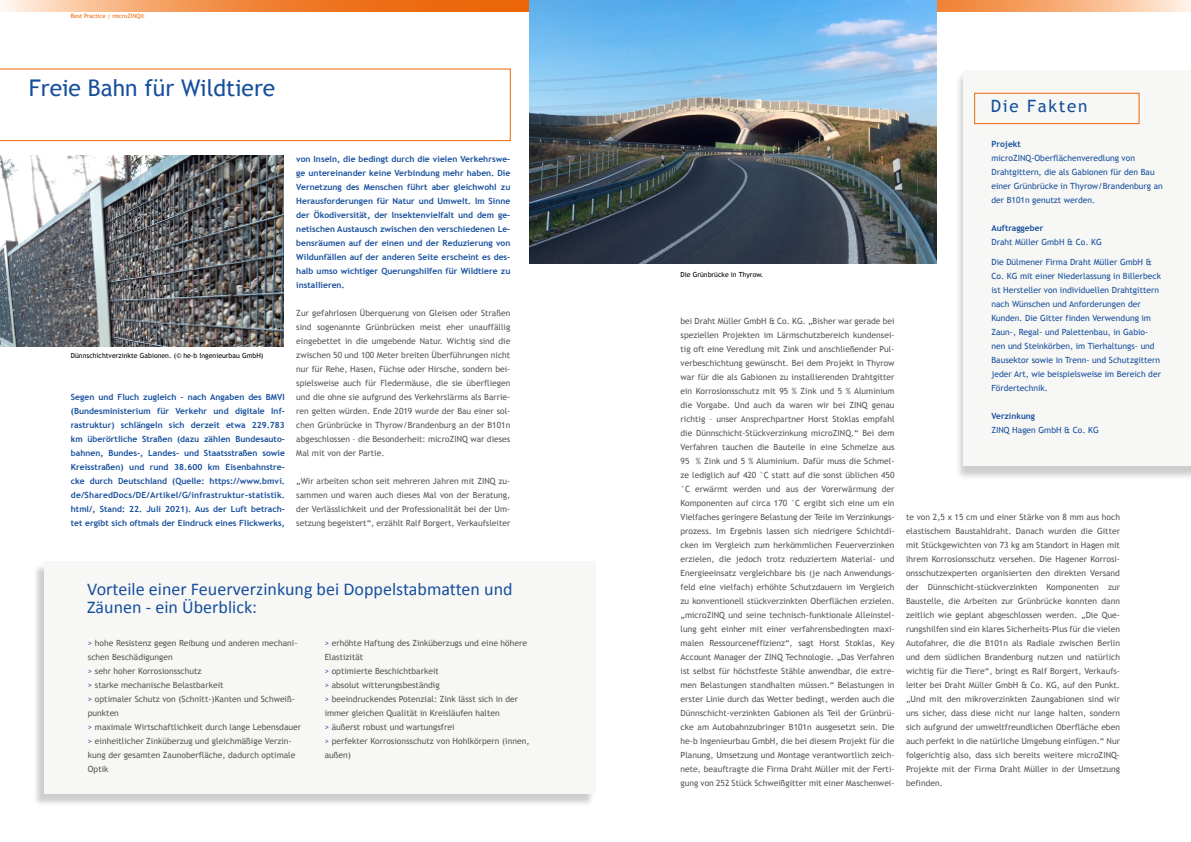
<style>
.page{position:relative;width:1191px;height:842px;background:#fff}
.page>*{position:absolute;margin:0;border:0;box-sizing:border-box;transform-origin:0 0}
.Fließtext-12_Grau{font:23px "Trebuchet MS";color:#164f9d}
.t1{font:18px/18px "Calibri";color:#164f9d}
.t2{font:17px "Trebuchet MS";letter-spacing:.1em;color:#164f9d}
.t3{font:8.5px/14px "Trebuchet MS";color:#575756}
.t4{font:700 8.5px/14px "Trebuchet MS";color:#164f9d;text-align:justify}
.t5{font:8.5px/14px "Trebuchet MS";color:#164f9d}
.t6{font:7px "Trebuchet MS";color:#000}
.Fließtext-12_Grau-2{font:6px "Trebuchet MS";color:#ec6608}
.s1{color:#164f9d}
</style>
<div class="page">
<svg style="left:1px;top:0;width:528px;height:11px;background:#f2914c"></svg>
<svg style="left:0;top:69px;width:510px;height:72px"></svg>
<svg style="left:936px;top:0;width:255px;height:11px;background:#f6b281"></svg>
<div style="left:954px;top:72px;width:237px;height:408px;background:#000;opacity:.2"></div>
<div style="left:963px;top:70px;width:228px;height:396px;background:#f7f7f5"></div>
<div style="left:974px;top:93px;width:165px;height:31px;border:1px solid #ec6608"></div>
<img style="left:0;top:156px;width:284px;height:190px">
<img style="left:529px;top:0;width:407px;height:264px">
<div style="left:32px;top:563px;width:563px;height:244px;background:#000;opacity:.2"></div>
<div style="left:44px;top:561px;width:551px;height:233px;background:#f7f7f5"></div>
<p class="Fließtext-12_Grau-2" style="left:71px;top:12px;width:75px">Best Practice | microZINQ®</p>
<p class="Fließtext-12_Grau" style="left:29px;top:74px;width:248px">Freie Bahn für Wildtiere</p>
<p class="t6" style="left:71px;top:351px;width:194px">Dünnschichtverzinkte Gabionen. (© he-b Ingenieurbau GmbH)</p>
<p class="t4" style="left:71px;top:390px;width:216px">Segen und Fluch zugleich – nach Angaben des BMVI (Bundesministerium für Verkehr und digitale Inf&shy;rastruktur) schlängeln sich derzeit etwa 229.783 km überörtliche Straßen (dazu zählen Bundesauto&shy;bahnen, Bundes-, Landes- und Staatsstraßen sowie Kreisstraßen) und rund 38.600 km Eisenbahnstre&shy;cke durch Deutschland (Quelle: https://www.bmvi. de/SharedDocs/DE/Artikel/G/infrastruktur-statistik. html/, Stand: 22. Juli 2021). Aus der Luft betrach&shy;tet ergibt sich oftmals der Eindruck eines Flickwerks,</p>
<p class="t4" style="left:296px;top:152px;width:216px">von Inseln, die bedingt durch die vielen Verkehrswe&shy;ge untereinander keine Verbindung mehr haben. Die Vernetzung des Menschen führt aber gleichwohl zu Herausforderungen für Natur und Umwelt. Im Sinne der Ökodiversität, der Insektenvielfalt und dem ge&shy;netischen Austausch zwischen den verschiedenen Le&shy;bensräumen auf der einen und der Reduzierung von Wildunfällen auf der anderen Seite erscheint es des&shy;halb umso wichtiger Querungshilfen für Wildtiere zu installieren.</p>
<p class="t3" style="left:296px;top:306px;width:216px;text-align:justify">Zur gefahrlosen Überquerung von Gleisen oder Straßen sind sogenannte Grünbrücken meist eher unauffällig eingebettet in die umgebende Natur. Wichtig sind die zwischen 50 und 100 Meter breiten Überführungen nicht nur für Rehe, Hasen, Füchse oder Hirsche, sondern bei&shy;spielsweise auch für Fledermäuse, die sie überfliegen und die ohne sie aufgrund des Verkehrslärms als Barrie&shy;ren gelten würden. Ende 2019 wurde der Bau einer sol&shy;chen Grünbrücke in Thyrow/Brandenburg an der B101n abgeschlossen – die Besonderheit: microZINQ war dieses Mal mit von der Partie.</p>
<p class="t3" style="left:296px;top:474px;width:216px;text-align:justify">„Wir arbeiten schon seit mehreren Jahren mit ZINQ zu&shy;sammen und waren auch dieses Mal von der Beratung, der Verlässlichkeit und der Professionalität bei der Um&shy;setzung begeistert“, erzählt Ralf Borgert, Verkaufsleiter</p>
<p class="t1" style="left:87px;top:580px;width:427px">Vorteile einer Feuerverzinkung bei Doppelstabmatten und<br>Zäunen - ein Überblick:</p>
<p class="t3" style="left:88px;top:636px;width:211px"><span class="s1">&gt;</span> hohe Resistenz gegen Reibung und anderen mechani&shy;schen Beschädigungen</p>
<p class="t3" style="left:88px;top:664px;width:115px"><span class="s1">&gt;</span> sehr hoher Korrosionsschutz</p>
<p class="t3" style="left:88px;top:678px;width:137px"><span class="s1">&gt;</span> starke mechanische Belastbarkeit</p>
<p class="t3" style="left:88px;top:692px;width:208px"><span class="s1">&gt;</span> optimaler Schutz von (Schnitt-)Kanten und Schweiß&shy;punkten</p>
<p class="t3" style="left:88px;top:720px;width:215px"><span class="s1">&gt;</span> maximale Wirtschaftlichkeit durch lange Lebensdauer</p>
<p class="t3" style="left:88px;top:734px;width:209px"><span class="s1">&gt;</span> einheitlicher Zinküberzug und gleichmäßige Verzin&shy;kung der gesamten Zaunoberfläche, dadurch optimale<br>Optik</p>
<p class="t3" style="left:325px;top:635px;width:204px"><span class="s1">&gt;</span> erhöhte Haftung des Zinküberzugs und eine höhere<br>Elastizität</p>
<p class="t3" style="left:325px;top:663px;width:116px"><span class="s1">&gt;</span> optimierte Beschichtbarkeit</p>
<p class="t3" style="left:325px;top:677px;width:116px"><span class="s1">&gt;</span> absolut witterungsbeständig</p>
<p class="t3" style="left:325px;top:691px;width:195px"><span class="s1">&gt;</span> beeindruckendes Potenzial: Zink lässt sich in der immer gleichen Qualität in Kreisläufen halten</p>
<p class="t3" style="left:325px;top:719px;width:131px"><span class="s1">&gt;</span> äußerst robust und wartungsfrei</p>
<p class="t3" style="left:325px;top:733px;width:206px"><span class="s1">&gt;</span> perfekter Korrosionsschutz von Hohlkörpern (innen, außen)</p>
<p class="t6" style="left:680px;top:270px;width:84px">Die Grünbrücke in Thyrow.</p>
<p class="t3" style="left:680px;top:314px;width:216px;text-align:justify">bei Draht Müller GmbH &amp; Co. KG. „Bisher war gerade bei speziellen Projekten im Lärmschutzbereich kundensei&shy;tig oft eine Veredlung mit Zink und anschließender Pul&shy;verbeschichtung gewünscht. Bei dem Projekt in Thyrow war für die als Gabionen zu installierenden Drahtgitter ein Korrosionsschutz mit 95 % Zink und 5 % Aluminium die Vorgabe. Und auch da waren wir bei ZINQ genau richtig – unser Ansprechpartner Horst Stoklas empfahl die Dünnschicht-Stückverzinkung microZINQ.“ Bei dem Verfahren tauchen die Bauteile in eine Schmelze aus 95 % Zink und 5 % Aluminium. Dafür muss die Schmel&shy;ze lediglich auf 420 °C statt auf die sonst üblichen 450 °C erwärmt werden und aus der Vorerwärmung der Komponenten auf circa 170 °C ergibt sich eine um ein Vielfaches geringere Belastung der Teile im Verzinkungs&shy;prozess. Im Ergebnis lassen sich niedrigere Schichtdi&shy;cken im Vergleich zum herkömmlichen Feuerverzinken erzielen, die jedoch trotz reduziertem Material- und Energieeinsatz vergleichbare bis (je nach Anwendungs&shy;feld eine vielfach) erhöhte Schutzdauern im Vergleich zu konventionell stückverzinkten Oberflächen erzielen. „microZINQ und seine technisch-funktionale Alleinstel&shy;lung geht einher mit einer verfahrensbedingten maxi&shy;malen Ressourceneffizienz“, sagt Horst Stoklas, Key Account Manager der ZINQ Technologie. „Das Verfahren ist selbst für höchstfeste Stähle anwendbar, die extre&shy;men Belastungen standhalten müssen.“ Belastungen in erster Linie durch das Wetter bedingt, werden auch die Dünnschicht-verzinkten Gabionen als Teil der Grünbrü&shy;cke am Autobahnzubringer B101n ausgesetzt sein. Die he-b Ingenieurbau GmbH, die bei diesem Projekt für die Planung, Umsetzung und Montage verantwortlich zeich&shy;nete, beauftragte die Firma Draht Müller mit der Ferti&shy;gung von 252 Stück Schweißgitter mit einer Maschenwei-</p>
<p class="t2" style="left:990px;top:95px;width:98px">Die Fakten</p>
<p class="t4" style="left:991px;top:136px;width:31px">Projekt</p>
<p class="t5" style="left:991px;top:150px;width:173px">microZINQ-Oberflächenveredlung von Drahtgittern, die als Gabionen für den Bau einer Grünbrücke in Thyrow/Brandenburg an der B101n genutzt werden.</p>
<p class="t4" style="left:991px;top:220px;width:53px">Auftraggeber</p>
<p class="t5" style="left:991px;top:234px;width:112px">Draht Müller GmbH &amp; Co. KG</p>
<p class="t5" style="left:991px;top:254px;width:171px">Die Dülmener Firma Draht Müller GmbH &amp; Co. KG mit einer Niederlassung in Billerbeck ist Hersteller von individuellen Drahtgittern nach Wünschen und Anforderungen der Kunden. Die Gitter finden Verwendung im Zaun-, Regal- und Palettenbau, in Gabio&shy;nen und Steinkörben, im Tierhaltungs- und Bausektor sowie in Trenn- und Schutzgittern jeder Art, wie beispielsweise im Bereich der Fördertechnik.</p>
<p class="t4" style="left:991px;top:408px;width:45px">Verzinkung</p>
<p class="t5" style="left:991px;top:422px;width:109px">ZINQ Hagen GmbH &amp; Co. KG</p>
<p class="t3" style="left:906px;top:509px;width:216px;text-align:justify">te von 2,5 x 15 cm und einer Stärke von 8 mm aus hoch elastischem Baustahldraht. Danach wurden die Gitter mit Stückgewichten von 73 kg am Standort in Hagen mit ihrem Korrosionsschutz versehen. Die Hagener Korrosi&shy;onsschutzexperten organisierten den direkten Versand der Dünnschicht-stückverzinkten Komponenten zur Baustelle, die Arbeiten zur Grünbrücke konnten dann zeitlich wie geplant abgeschlossen werden. „Die Que&shy;rungshilfen sind ein klares Sicherheits-Plus für die vielen Autofahrer, die die B101n als Radiale zwischen Berlin und dem südlichen Brandenburg nutzen und natürlich wichtig für die Tiere“, bringt es Ralf Borgert, Verkaufs&shy;leiter bei Draht Müller GmbH &amp; Co. KG, auf den Punkt. „Und mit den mikroverzinkten Zaungabionen sind wir uns sicher, dass diese nicht nur lange halten, sondern sich aufgrund der umweltfreundlichen Oberfläche eben auch perfekt in die natürliche Umgebung einfügen.“ Nur folgerichtig also, dass sich bereits weitere microZINQ-Projekte mit der Firma Draht Müller in der Umsetzung befinden.</p>
</div>
